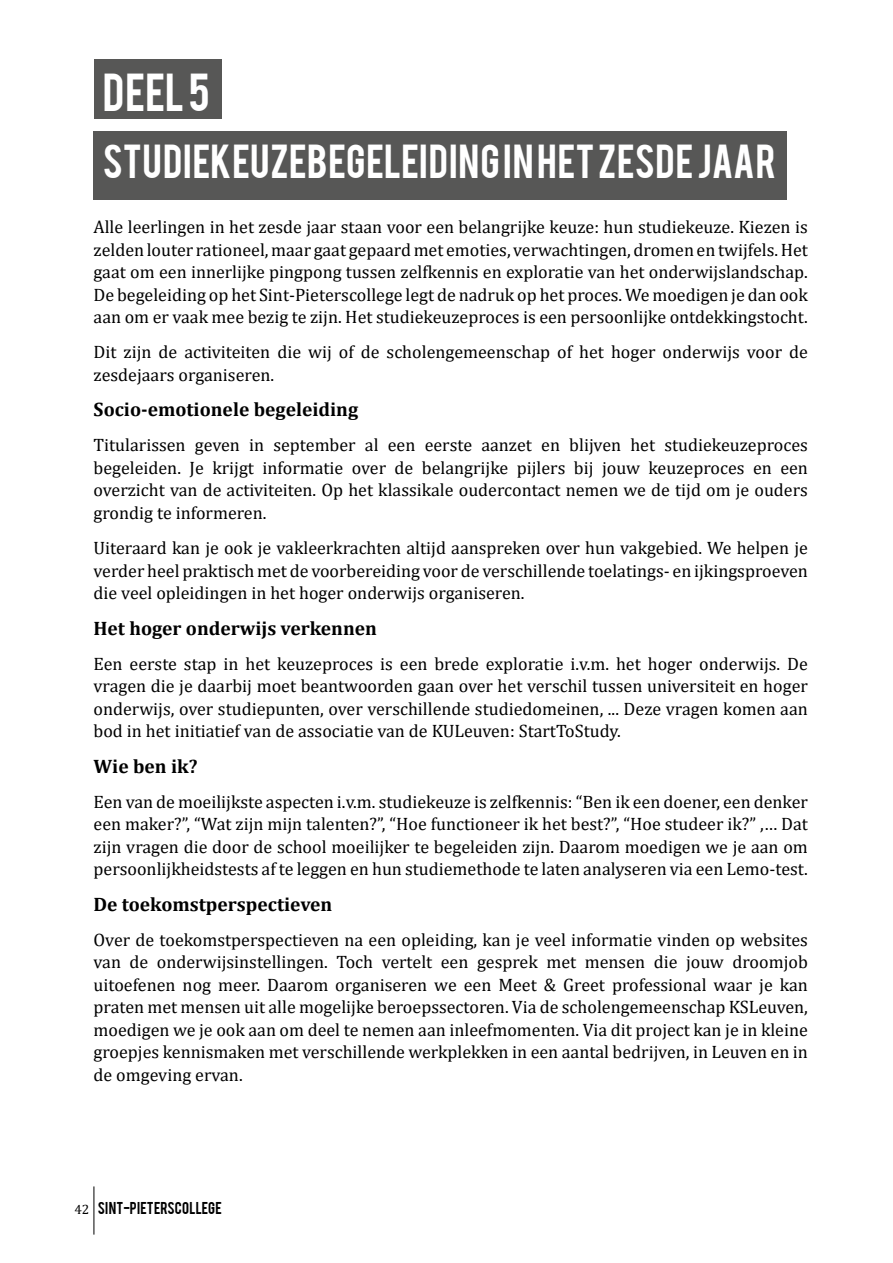
<style>
.page{position:relative;width:893px;height:1263px;background:#fff}
.page>*{position:absolute;margin:0;border:0;box-sizing:border-box;transform-origin:0 0}
.t1{font:42px "Bebas";color:#fff}
.t2{font:37.5px "Bebas";letter-spacing:.02em;color:#fff}
.t3{font:700 19.5px "Cambria";color:#000}
.t4{font:18px/22.5px "Cambria";color:#000;text-align:justify}
.t5{font:13.5px "Bebas";letter-spacing:.015em;color:#000}
.s1{font-family:"Cambria"}
</style>
<div class="page">
<hr style="left:94px;top:1186px;width:1px;height:48px;background:#000">
<div style="left:94px;top:60px;width:128px;height:59px;background:#575756"></div>
<div style="left:94px;top:131px;width:693px;height:69px;background:#575756"></div>
<h1 class="t1" style="left:103px;top:61px;width:108px">DEEL 5</h1>
<h2 class="t2" style="left:103px;top:134px;width:675px">STUDIEKEUZEBEGELEIDING IN HET ZESDE JAAR</h2>
<p class="t4" style="left:94px;top:216px;width:716px">Alle leerlingen in het zesde jaar staan voor een belangrijke keuze: hun studiekeuze. Kiezen is zelden louter rationeel, maar gaat gepaard met emoties, verwachtingen, dromen en twijfels. Het gaat om een innerlijke pingpong tussen zelfkennis en exploratie van het onderwijslandschap.<br>De begeleiding op het Sint-Pieterscollege legt de nadruk op het proces. We moedigen je dan ook aan om er vaak mee bezig te zijn. Het studiekeuzeproces is een persoonlijke ontdekkingstocht.</p>
<p class="t4" style="left:94px;top:341px;width:716px">Dit zijn de activiteiten die wij of de scholengemeenschap of het hoger onderwijs voor de zesdejaars organiseren.</p>
<p class="t3" style="left:94px;top:396px;width:266px">Socio-emotionele begeleiding</p>
<p class="t4" style="left:94px;top:434px;width:716px">Titularissen geven in september al een eerste aanzet en blijven het studiekeuzeproces begeleiden. Je krijgt informatie over de belangrijke pijlers bij jouw keuzeproces en een overzicht van de activiteiten. Op het klassikale oudercontact nemen we de tijd om je ouders grondig te informeren.</p>
<p class="t4" style="left:94px;top:537px;width:716px">Uiteraard kan je ook je vakleerkrachten altijd aanspreken over hun vakgebied. We helpen je verder heel praktisch met de voorbereiding voor de verschillende toelatings- en ijkingsproeven die veel opleidingen in het hoger onderwijs organiseren.</p>
<p class="t3" style="left:94px;top:614px;width:285px">Het hoger onderwijs verkennen</p>
<p class="t4" style="left:94px;top:652px;width:716px">Een eerste stap in het keuzeproces is een brede exploratie i.v.m. het hoger onderwijs. De vragen die je daarbij moet beantwoorden gaan over het verschil tussen universiteit en hoger onderwijs, over studiepunten, over verschillende studiedomeinen, ... Deze vragen komen aan bod in het initiatief van de associatie van de KULeuven: StartToStudy.</p>
<p class="t3" style="left:94px;top:752px;width:105px">Wie ben ik?</p>
<p class="t4" style="left:94px;top:790px;width:716px">Een van de moeilijkste aspecten i.v.m. studiekeuze is zelfkennis: “Ben ik een doener, een denker een maker?”, “Wat zijn mijn talenten?”, “Hoe functioneer ik het best?”, “Hoe studeer ik?” ,… Dat zijn vragen die door de school moeilijker te begeleiden zijn. Daarom moedigen we je aan om persoonlijkheidstests af te leggen en hun studiemethode te laten analyseren via een Lemo-test.</p>
<p class="t3" style="left:94px;top:890px;width:240px">De toekomstperspectieven</p>
<p class="t4" style="left:94px;top:928px;width:716px">Over de toekomstperspectieven na een opleiding, kan je veel informatie vinden op websites van de onderwijsinstellingen. Toch vertelt een gesprek met mensen die jouw droomjob uitoefenen nog meer. Daarom organiseren we een Meet &amp; Greet professional waar je kan praten met mensen uit alle mogelijke beroepssectoren. Via de scholengemeenschap KSLeuven, moedigen we je ook aan om deel te nemen aan inleefmomenten. Via dit project kan je in kleine groepjes kennismaken met verschillende werkplekken in een aantal bedrijven, in Leuven en in de omgeving ervan.</p>
<p class="t5" style="left:74px;top:1198px;width:149px"><span class="s1">42</span> SINT-PIETERSCOLLEGE</p>
</div>
